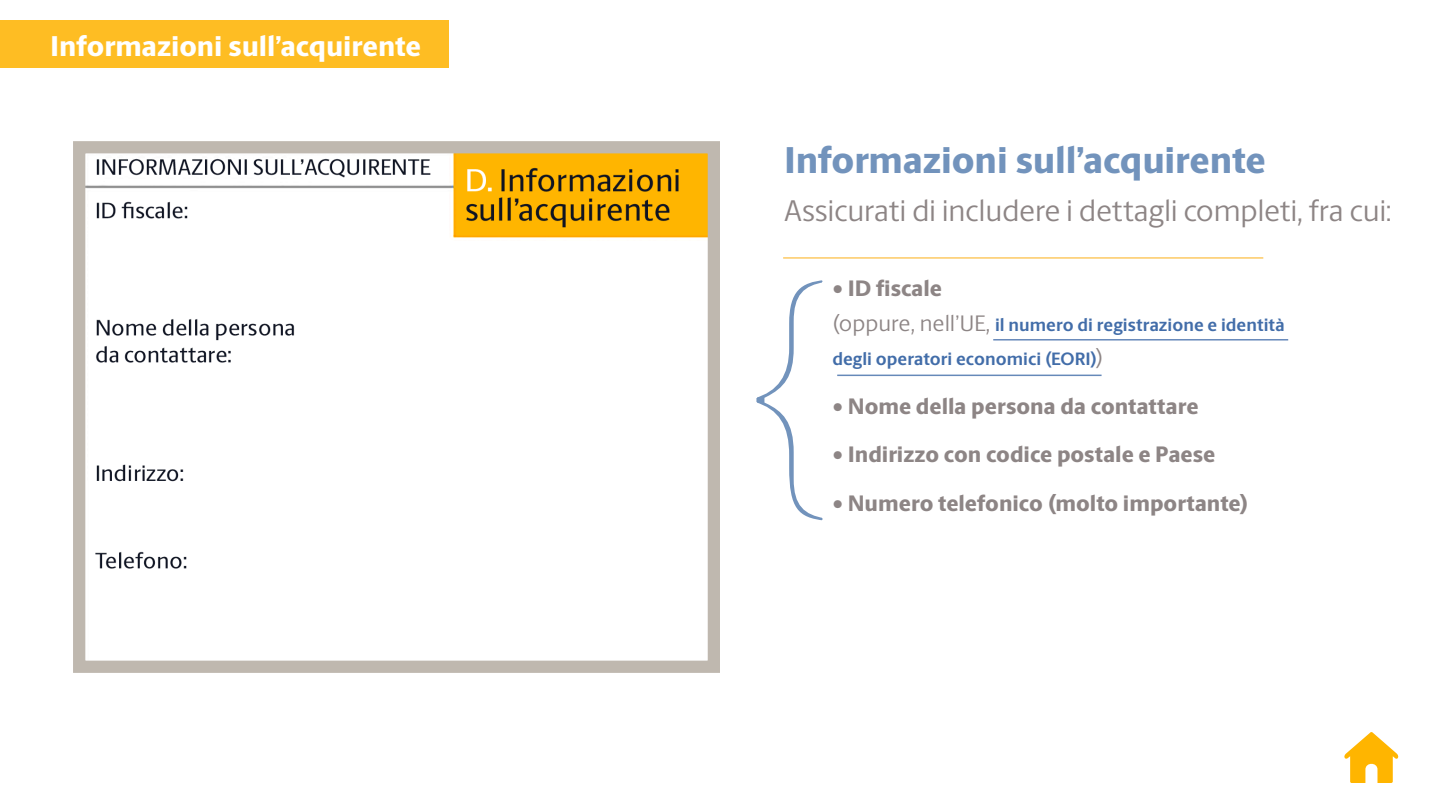
<style>
.page{position:relative;width:1440px;height:810px;background:#fff}
.page>*{position:absolute;margin:0;border:0;box-sizing:border-box;transform-origin:0 0}
.Large_Header{font:800 37.5px "UPS Berlingske Sans";letter-spacing:-.005em;color:#7293bc}
.Large_Header-2{font:30px "UPS Berlingske Sans";letter-spacing:-.01em;color:#8d8585}
.Large_Header-3{font:800 28.8px "UPS Berlingske Sans";letter-spacing:-.005em;color:#fff}
.Large_Header-4{font:800 22.5px "UPS Berlingske Sans";color:#8d8585}
.Large_Header-5{font:700 18px/34.5px "UPS Berlingske Sans";color:#426da9}
.s1{font-weight:400;font-size:22.5px;color:#8d8585}
</style>
<div class="page">
<div style="left:0;top:20px;width:448px;height:48px;background:#febd23"></div>
<svg style="left:1344px;top:732px;width:55px;height:51px"></svg>
<svg style="left:756px;top:280px;width:67px;height:241px"></svg>
<hr style="left:993px;top:339px;width:295px;height:2px;background:#426da9">
<hr style="left:837px;top:375px;width:264px;height:1px;background:#426da9">
<hr style="left:783px;top:258px;width:480px;height:1px;background:#fcaf17">
<img style="left:86px;top:154px;width:621px;height:415px">
<div style="left:73px;top:141px;width:647px;height:532px;border:12px solid #bfb8af"></div>
<p class="Large_Header-3" style="left:50px;top:25px;width:372px">Informazioni sull’acquirente</p>
<p class="Large_Header" style="left:784px;top:132px;width:483px">Informazioni sull’acquirente</p>
<p class="Large_Header-2" style="left:784px;top:190px;width:609px">Assicurati di includere i dettagli completi, fra cui:</p>
<p class="Large_Header-4" style="left:832px;top:272px;width:111px">• ID fiscale</p>
<p class="Large_Header-5" style="left:832px;top:307px;width:454px"><span class="s1">(oppure, nell’UE,</span> il numero di registrazione e identità degli operatori economici (EORI)<span class="s1">)</span></p>
<p class="Large_Header-4" style="left:832px;top:389px;width:368px">• Nome della persona da contattare</p>
<p class="Large_Header-4" style="left:832px;top:438px;width:384px">• Indirizzo con codice postale e Paese</p>
<p class="Large_Header-4" style="left:832px;top:486px;width:418px">• Numero telefonico (molto importante)</p>
</div>
